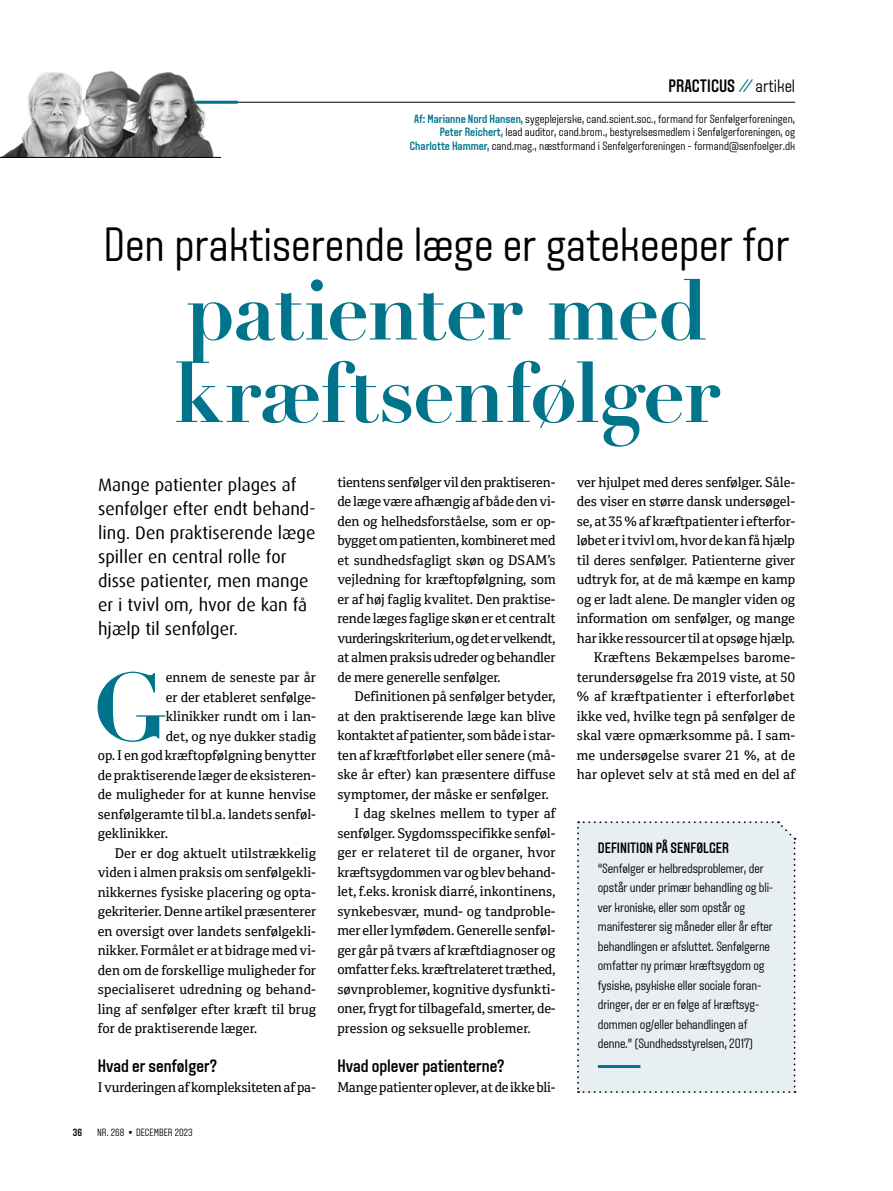
<style>
.page{position:relative;width:893px;height:1191px;background:#fff}
.page>*{position:absolute;margin:0;border:0;box-sizing:border-box;transform-origin:0 0}
.t1{font:700 94.65px "Didot";color:#00748b}
.t2{font:700 84px/82.5px "Didot";letter-spacing:-.025em;color:#00748b}
.t3{font:300 48px "Aveny T";color:#000}
.t4{font:18px/24px "Dax";color:#000}
.t5{font:500 18px "Aveny T";color:#000}
.t6{font:500 15px "Aveny T";color:#000}
.t7{font:13.5px/19.5px "Cordale";letter-spacing:-.005em;color:#000;text-align:justify}
.t8{font:300 13.5px/19.5px "Aveny T";letter-spacing:-.01em;color:#000}
.t9{font:300 12px/13.5px "Aveny T";color:#000;text-align:right}
.t10{font:300 10.5px "Aveny T";color:#000}
.t11{font:500 10.5px "Aveny T";color:#000}
.s1{color:#00748b}
.s2{font-weight:300}
.s3{font-weight:500;color:#00748b}
.s4{font-weight:500}
</style>
<div class="page">
<img style="left:120px;top:72px;width:98px;height:85px">
<img style="left:0;top:71px;width:120px;height:86px">
<hr style="left:0;top:157px;width:221px;height:1px;background:#000">
<hr style="left:202px;top:102px;width:593px;height:1px;background:#000">
<hr style="left:195px;top:101px;width:43px;height:3px;background:#00748b">
<div style="left:577px;top:821px;width:218px;height:272px;background:#e7eff3"></div>
<hr style="left:598px;top:1065px;width:42px;height:3px;background:#00748b">
<h3 class="t5" style="left:668px;top:75px;width:128px">PRACTICUS <span class="s1">⁄⁄</span> <span class="s2">artikel</span></h3>
<p class="t9" style="left:410px;top:112px;width:387px"><span class="s3">Af: Marianne Nord Hansen,</span> sygeplejerske, cand.scient.soc., formand for Senfølgerforeningen,<br><span class="s3">Peter Reichert,</span> lead auditor, cand.brom., bestyrelsesmedlem i Senfølgerforeningen, og<br><span class="s3">Charlotte Hammer,</span> cand.mag., næstformand i Senfølgerforeningen - formand@senfoelger.dk</p>
<h3 class="t3" style="left:103px;top:217px;width:688px">Den praktiserende læge er gatekeeper for</h3>
<h2 class="t2" style="left:173px;top:269px;width:548px">patienter med kræftsenfølger</h2>
<h3 class="t4" style="left:98px;top:473px;width:219px">Mange patienter plages af senfølger efter endt behand&shy;ling. Den praktiserende læge spiller en central rolle for disse patienter, men mange er i tvivl om, hvor de kan få hjælp til senfølger.</h3>
<p class="t7" style="left:577px;top:472px;width:220px;text-align:right">ver hjulpet med deres senfølger. Såle&shy;des viser en større dansk undersøgel&shy;se, at 35 % af kræftpatienter i efterfor&shy;løbet er i tvivl om, hvor de kan få hjælp til deres senfølger. Patienterne giver udtryk for, at de må kæmpe en kamp og er ladt alene. De mangler viden og information om senfølger, og mange har ikke ressourcer til at opsøge hjælp.<br>Kræftens Bekæmpelses barome&shy;terundersøgelse fra 2019 viste, at 50 % af kræftpatienter i efterforløbet ikke ved, hvilke tegn på senfølger de skal være opmærksomme på. I sam&shy;me undersøgelse svarer 21 %, at de har oplevet selv at stå med en del af</p>
<p class="t7" style="left:337px;top:472px;width:220px">tientens senfølger vil den praktiseren&shy;de læge være afhængig af både den vi&shy;den og helhedsforståelse, som er op&shy;bygget om patienten, kombineret med et sundhedsfagligt skøn og DSAM’s vejledning for kræftopfølgning, som er af høj faglig kvalitet. Den praktise&shy;rende læges faglige skøn er et centralt vurderingskriterium, og det er velkendt, at almen praksis udreder og behandler de mere generelle senfølger.</p>
<p class="t7" style="left:354px;top:687px;width:203px">Definitionen på senfølger betyder,</p>
<p class="t7" style="left:337px;top:706px;width:220px">at den praktiserende læge kan blive</p>
<p class="t7" style="left:337px;top:726px;width:220px">kontaktet af patienter, som både i star-</p>
<p class="t7" style="left:337px;top:745px;width:220px">ten af kræftforløbet eller senere (må-</p>
<p class="t7" style="left:337px;top:765px;width:220px">ske år efter) kan præsentere diffuse</p>
<p class="t7" style="left:337px;top:784px;width:213px">symptomer, der måske er senfølger.</p>
<p class="t7" style="left:354px;top:804px;width:203px">I dag skelnes mellem to typer af</p>
<p class="t7" style="left:337px;top:823px;width:220px">senfølger. Sygdomsspecifikke senføl-</p>
<p class="t7" style="left:337px;top:843px;width:220px">ger er relateret til de organer, hvor</p>
<p class="t7" style="left:337px;top:862px;width:220px">kræftsygdommen var og blev behand-</p>
<p class="t7" style="left:337px;top:882px;width:220px">let, f.eks. kronisk diarré, inkontinens,</p>
<p class="t7" style="left:337px;top:901px;width:220px">synkebesvær, mund- og tandproble-</p>
<p class="t7" style="left:337px;top:921px;width:220px">mer eller lymfødem. Generelle senføl-</p>
<p class="t7" style="left:337px;top:940px;width:220px">ger går på tværs af kræftdiagnoser og</p>
<p class="t7" style="left:337px;top:960px;width:220px">omfatter f.eks. kræftrelateret træthed,</p>
<p class="t7" style="left:337px;top:979px;width:220px">søvnproblemer, kognitive dysfunkti-</p>
<p class="t7" style="left:337px;top:999px;width:220px">oner, frygt for tilbagefald, smerter, de-</p>
<p class="t7" style="left:337px;top:1018px;width:195px">pression og seksuelle problemer.</p>
<h3 class="t5" style="left:337px;top:1055px;width:168px">Hvad oplever patienterne?</h3>
<p class="t7" style="left:337px;top:1077px;width:220px">Mange patienter oplever, at de ikke bli-</p>
<h1 class="t1" style="left:93px;top:647px;width:75px">G</h1>
<p class="t7" style="left:166px;top:667px;width:152px">ennem de seneste par år</p>
<p class="t7" style="left:166px;top:687px;width:152px">er der etableret senfølge-</p>
<p class="t7" style="left:166px;top:706px;width:152px">klinikker rundt om i lan-</p>
<p class="t7" style="left:166px;top:726px;width:152px">det, og nye dukker stadig</p>
<p class="t7" style="left:98px;top:745px;width:220px">op. I en god kræftopfølgning benytter</p>
<p class="t7" style="left:98px;top:765px;width:220px">de praktiserende læger de eksisteren-</p>
<p class="t7" style="left:98px;top:784px;width:220px">de muligheder for at kunne henvise</p>
<p class="t7" style="left:98px;top:804px;width:220px">senfølgeramte til bl.a. landets senføl-</p>
<p class="t7" style="left:98px;top:823px;width:72px">geklinikker.</p>
<p class="t7" style="left:115px;top:843px;width:203px">Der er dog aktuelt utilstrækkelig</p>
<p class="t7" style="left:98px;top:862px;width:220px">viden i almen praksis om senfølgekli-</p>
<p class="t7" style="left:98px;top:882px;width:220px">nikkernes fysiske placering og opta-</p>
<p class="t7" style="left:98px;top:901px;width:220px">gekriterier. Denne artikel præsenterer</p>
<p class="t7" style="left:98px;top:921px;width:220px">en oversigt over landets senfølgekli-</p>
<p class="t7" style="left:98px;top:940px;width:220px">nikker. Formålet er at bidrage med vi-</p>
<p class="t7" style="left:98px;top:960px;width:220px">den om de forskellige muligheder for</p>
<p class="t7" style="left:98px;top:979px;width:220px">specialiseret udredning og behand-</p>
<p class="t7" style="left:98px;top:999px;width:220px">ling af senfølger efter kræft til brug</p>
<p class="t7" style="left:98px;top:1018px;width:161px">for de praktiserende læger.</p>
<h3 class="t5" style="left:98px;top:1055px;width:121px">Hvad er senfølger?</h3>
<p class="t7" style="left:98px;top:1077px;width:220px">I vurderingen af kompleksiteten af pa-</p>
<p class="t6" style="left:598px;top:839px;width:133px">DEFINITION PÅ SENFØLGER</p>
<p class="t8" style="left:598px;top:858px;width:177px">“Senfølger er helbredsproblemer, der opstår under primær behandling og bli&shy;ver kroniske, eller som opstår og manifesterer sig måneder eller år efter behandlingen er afsluttet. Senfølgerne omfatter ny primær kræftsygdom og fysiske, psykiske eller sociale foran&shy;dringer, der er en følge af kræftsyg&shy;dommen og/eller behandlingen af denne.” (Sundhedsstyrelsen, 2017)</p>
<p class="t11" style="left:73px;top:1126px;width:11px">36</p>
<p class="t10" style="left:97px;top:1126px;width:97px">NR. 268 <span class="s4">•</span> DECEMBER 2023</p>
</div>
